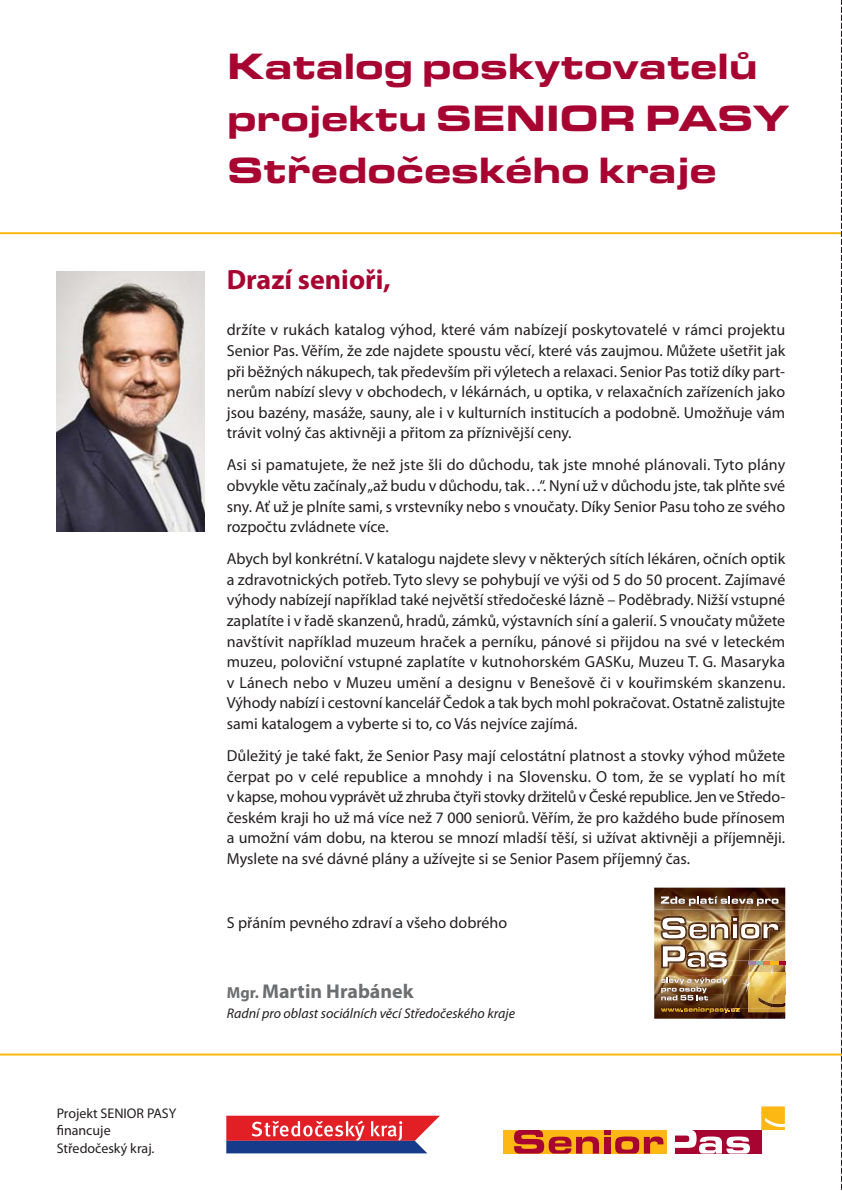
<style>
.page{position:relative;width:842px;height:1191px;background:#fff}
.page>*{position:absolute;margin:0;border:0;box-sizing:border-box;transform-origin:0 0}
.t1{font:900 expanded 38px/52px "Eurostile TCE";letter-spacing:-.02em;color:#a70432}
.t2{font:700 28px "Myriad Pro";color:#a70432}
.t3{font:700 20px "Myriad Pro";color:#6d6e70}
.t4{font:16px/20.6px "Myriad Pro";color:#231f20;text-align:justify}
.t5{font:italic 14px "Myriad Pro";color:#231f20}
.t6{font:14px/17.4px "Myriad Pro";color:#231f20}
.s1{font-size:16px}
</style>
<div class="page">
<hr style="left:0;top:232px;width:842px;height:2px;background:#fdb813">
<svg style="left:761px;top:1106px;width:24px;height:24px"></svg>
<div style="left:675px;top:1130px;width:86px;height:23px;background:#a70432"></div>
<div style="left:503px;top:1130px;width:164px;height:23px;background:#fdb813"></div>
<svg style="left:514px;top:1130px;width:236px;height:23px"></svg>
<hr style="left:0;top:1053px;width:842px;height:2px;background:#fdb813">
<img style="left:57px;top:271px;width:147px;height:261px">
<img style="left:654px;top:887px;width:131px;height:89px">
<img style="left:654px;top:976px;width:70px;height:18px">
<img style="left:654px;top:994px;width:131px;height:24px">
<img style="left:660px;top:915px;width:27px;height:25px">
<img style="left:688px;top:921px;width:92px;height:19px">
<img style="left:661px;top:944px;width:26px;height:24px">
<img style="left:686px;top:968px;width:38px;height:1px">
<svg style="left:661px;top:916px;width:118px;height:23px"></svg>
<svg style="left:661px;top:896px;width:118px;height:10px"></svg>
<svg style="left:772px;top:1002px;width:13px;height:5px"></svg>
<img style="left:724px;top:960px;width:25px;height:48px">
<svg style="left:662px;top:945px;width:67px;height:23px"></svg>
<img style="left:758px;top:996px;width:14px;height:11px">
<svg style="left:661px;top:977px;width:66px;height:23px;background:#9a7d61"></svg>
<svg style="left:661px;top:1007px;width:79px;height:6px"></svg>
<img style="left:749px;top:949px;width:36px;height:12px">
<img style="left:749px;top:960px;width:23px;height:1px">
<svg style="left:740px;top:961px;width:45px;height:34px;background:#cda558"></svg>
<svg style="left:227px;top:1115px;width:213px;height:38px;background:#ac516b"></svg>
<svg style="left:841px;top:0;width:1px;height:1190px"></svg>
<p class="t6" style="left:57px;top:1105px;width:121px">Projekt SENIOR PASY financuje<br>Středočeský kraj.</p>
<h1 class="t1" style="left:227px;top:43px;width:565px">Katalog poskytovatelů projektu SENIOR PASY<br>Středočeského kraje</h1>
<h2 class="t2" style="left:227px;top:263px;width:166px">Drazí senioři,</h2>
<p class="t4" style="left:227px;top:321px;width:560px">držíte v rukách katalog výhod, které vám nabízejí poskytovatelé v rámci projektu Senior Pas. Věřím, že zde najdete spoustu věcí, které vás zaujmou. Můžete ušetřit jak při běžných nákupech, tak především při výletech a relaxaci. Senior Pas totiž díky part&shy;nerům nabízí slevy v obchodech, v lékárnách, u optika, v relaxačních zařízeních jako jsou bazény, masáže, sauny, ale i v kulturních institucích a podobně. Umožňuje vám trávit volný čas aktivněji a přitom za příznivější ceny.</p>
<p class="t4" style="left:227px;top:456px;width:560px">Asi si pamatujete, že než jste šli do důchodu, tak jste mnohé plánovali. Tyto plány obvykle větu začínaly „až budu v důchodu, tak…“. Nyní už v důchodu jste, tak plňte své sny. Ať už je plníte sami, s vrstevníky nebo s vnoučaty. Díky Senior Pasu toho ze svého rozpočtu zvládnete více.</p>
<p class="t4" style="left:227px;top:550px;width:560px">Abych byl konkrétní. V katalogu najdete slevy v některých sítích lékáren, očních optik a zdravotnických potřeb. Tyto slevy se pohybují ve výši od 5 do 50 procent. Zajímavé výhody nabízejí například také největší středočeské lázně – Poděbrady. Nižší vstupné zaplatíte i v řadě skanzenů, hradů, zámků, výstavních síní a galerií. S vnoučaty můžete navštívit například muzeum hraček a perníku, pánové si přijdou na své v leteckém muzeu, poloviční vstupné zaplatíte v kutnohorském GASKu, Muzeu T. G. Masaryka v Lánech nebo v Muzeu umění a designu v Benešově či v kouřimském skanzenu.<br>Výhody nabízí i cestovní kancelář Čedok a tak bych mohl pokračovat. Ostatně zalistujte sami katalogem a vyberte si to, co Vás nejvíce zajímá.</p>
<p class="t4" style="left:227px;top:746px;width:560px">Důležitý je také fakt, že Senior Pasy mají celostátní platnost a stovky výhod můžete čerpat po v celé republice a mnohdy i na Slovensku. O tom, že se vyplatí ho mít v kapse, mohou vyprávět už zhruba čtyři stovky držitelů v České republice. Jen ve Středo&shy;českém kraji ho už má více než 7 000 seniorů. Věřím, že pro každého bude přínosem a umožní vám dobu, na kterou se mnozí mladší těší, si užívat aktivněji a příjemněji.<br>Myslete na své dávné plány a užívejte si se Senior Pasem příjemný čas.</p>
<p class="t4" style="left:227px;top:913px;width:282px">S přáním pevného zdraví a všeho dobrého</p>
<p class="t3" style="left:227px;top:979px;width:188px"><span class="s1">Mgr.</span> Martin Hrabánek</p>
<p class="t5" style="left:227px;top:1005px;width:290px">Radní pro oblast sociálních věcí Středočeského kraje</p>
</div>
